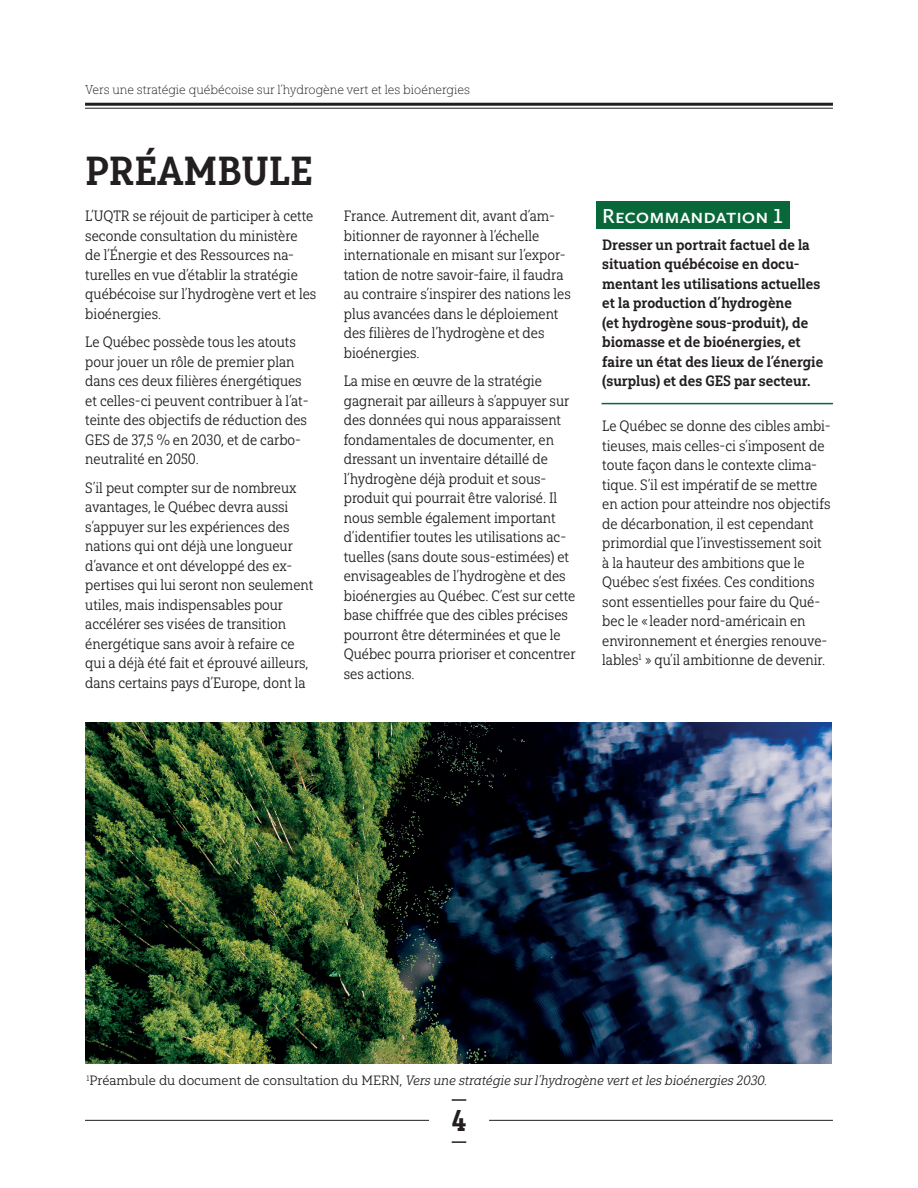
<style>
.page{position:relative;width:918px;height:1188px;background:#fff}
.page>*{position:absolute;margin:0;border:0;box-sizing:border-box;transform-origin:0 0}
.t1{font:40.5px "Yorkten Slab Con Bol";color:#231f20}
.t2{font:30px "Yorkten Slab Con Bol";color:#231f20}
.t3{font:600 21px "Calluna Sans";color:#fff}
.t4{font:15px/19.5px "Yorkten Slab Con Boo";color:#231f20}
.t5{font:15px/19.5px "Yorkten Slab Con Bol";color:#231f20}
.t6{font:13.5px "Yorkten Slab Nor Boo It";color:#231f20}
.t7{font:12.75px "Yorkten Slab Nor Thi";color:#231f20}
.s1{font-family:"Yorkten Slab Nor Boo"}
</style>
<div class="page">
<img style="left:85px;top:723px;width:747px;height:341px">
<hr style="left:85px;top:1120px;width:344px;height:1px;background:#231f20">
<hr style="left:489px;top:1120px;width:344px;height:1px;background:#231f20">
<svg style="left:452px;top:1099px;width:14px;height:2px"></svg>
<svg style="left:452px;top:1141px;width:14px;height:2px"></svg>
<div style="left:596px;top:202px;width:193px;height:27px;background:#09683a"></div>
<hr style="left:602px;top:403px;width:231px;height:1px;background:#09683a">
<hr style="left:85px;top:103px;width:748px;height:3px;background:#231f20">
<hr style="left:85px;top:108px;width:748px;height:1px;background:#231f20">
<p class="t7" style="left:85px;top:82px;width:387px">Vers une stratégie québécoise sur l’hydrogène vert et les bioénergies</p>
<h1 class="t1" style="left:85px;top:146px;width:229px">PRÉAMBULE</h1>
<p class="t4" style="left:85px;top:206px;width:233px">L’UQTR se réjouit de participer à cette seconde consultation du ministère de l’Énergie et des Ressources na&shy;turelles en vue d’établir la stratégie québécoise sur l’hydrogène vert et les bioénergies.</p>
<p class="t4" style="left:85px;top:332px;width:225px">Le Québec possède tous les atouts pour jouer un rôle de premier plan dans ces deux filières énergétiques et celles-ci peuvent contribuer à l’at&shy;teinte des objectifs de réduction des GES de 37,5 % en 2030, et de carbo&shy;neutralité en 2050.</p>
<p class="t4" style="left:85px;top:478px;width:229px">S’il peut compter sur de nombreux avantages, le Québec devra aussi s’appuyer sur les expériences des nations qui ont déjà une longueur d’avance et ont développé des ex&shy;pertises qui lui seront non seulement utiles, mais indispensables pour accélérer ses visées de transition énergétique sans avoir à refaire ce qui a déjà été fait et éprouvé ailleurs, dans certains pays d’Europe, dont la</p>
<p class="t4" style="left:344px;top:206px;width:229px">France. Autrement dit, avant d’am&shy;bitionner de rayonner à l’échelle internationale en misant sur l’expor&shy;tation de notre savoir-faire, il faudra au contraire s’inspirer des nations les plus avancées dans le déploiement des filières de l’hydrogène et des bioénergies.</p>
<p class="t4" style="left:344px;top:371px;width:233px">La mise en œuvre de la stratégie gagnerait par ailleurs à s’appuyer sur des données qui nous apparaissent fondamentales de documenter, en dressant un inventaire détaillé de l’hydrogène déjà produit et sous&shy;produit qui pourrait être valorisé. Il nous semble également important d’identifier toutes les utilisations ac&shy;tuelles (sans doute sous-estimées) et envisageables de l’hydrogène et des bioénergies au Québec. C’est sur cette base chiffrée que des cibles précises pourront être déterminées et que le Québec pourra prioriser et concentrer ses actions.</p>
<h3 class="t3" style="left:602px;top:203px;width:182px">Recommandation 1</h3>
<p class="t5" style="left:602px;top:234px;width:222px">Dresser un portrait factuel de la situation québécoise en docu&shy;mentant les utilisations actuelles et la production d’hydrogène<br>(et hydrogène sous-produit), de biomasse et de bioénergies, et faire un état des lieux de l’énergie (surplus) et des GES par secteur.</p>
<p class="t4" style="left:602px;top:416px;width:230px">Le Québec se donne des cibles ambi&shy;tieuses, mais celles-ci s’imposent de toute façon dans le contexte clima&shy;tique. S’il est impératif de se mettre en action pour atteindre nos objectifs de décarbonation, il est cependant primordial que l’investissement soit à la hauteur des ambitions que le Québec s’est fixées. Ces conditions sont essentielles pour faire du Qué&shy;bec le « leader nord-américain en environnement et énergies renouve&shy;lables<sup>1</sup> » qu’il ambitionne de devenir.</p>
<p class="t6" style="left:87px;top:1073px;width:682px"><sup>1</sup><span class="s1">Préambule du document de consultation du MERN,</span> Vers une stratégie sur l’hydrogène vert et les bioénergies 2030.</p>
<h2 class="t2" style="left:452px;top:1102px;width:16px">4</h2>
</div>
